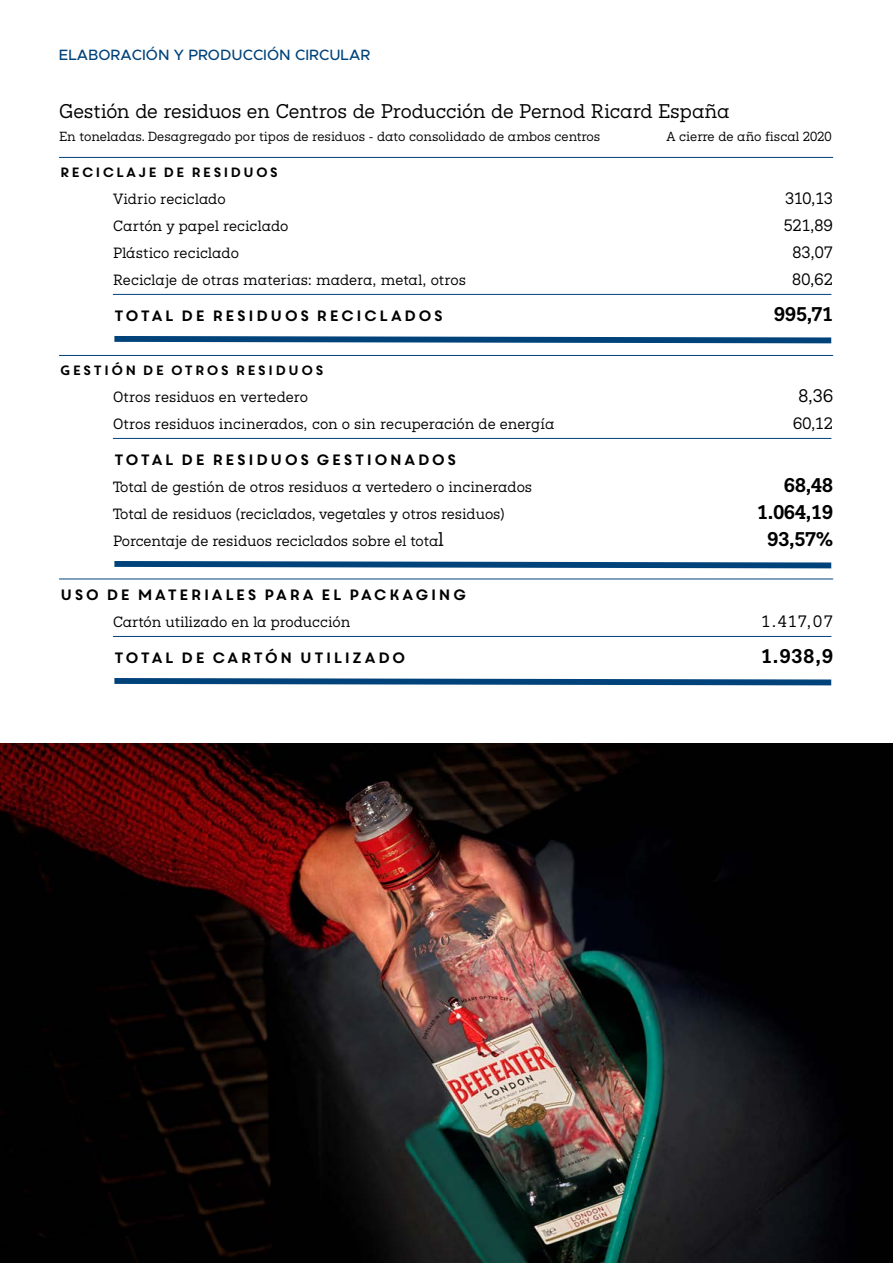
<style>
.page{position:relative;width:893px;height:1263px;background:#fff}
.page>*{position:absolute;margin:0;border:0;box-sizing:border-box;transform-origin:0 0}
.t1{font:18px "Pernod Ricard";letter-spacing:-.01em;color:#000}
.t2{font:700 18px "Pernod Ricard";color:#000}
.t3{font:16.5px "Pernod Ricard";color:#000}
.t4{font:15px "Core Circus";letter-spacing:.005em;color:#000}
.t5{font:15px "Pernod Ricard";letter-spacing:.02em;color:#000}
.t6{font:500 15px "Metropolis";color:#00427a}
.t7{font:13.5px "Pernod Ricard";color:#000}
.t8{font:13.5px "Core Circus";color:#000}
.t9{font:12px "Pernod Ricard";color:#000}
.s1{font-size:18px}
</style>
<div class="page">
<hr style="left:59px;top:157px;width:774px;height:1px;background:#00427a">
<hr style="left:113px;top:294px;width:718px;height:1px;background:#00427a">
<svg style="left:114px;top:336px;width:717px;height:7px;background:#2a618f"></svg>
<hr style="left:59px;top:355px;width:774px;height:1px;background:#00427a">
<hr style="left:113px;top:438px;width:718px;height:1px;background:#00427a">
<svg style="left:114px;top:561px;width:717px;height:7px;background:#2a618f"></svg>
<hr style="left:59px;top:579px;width:774px;height:1px;background:#00427a">
<hr style="left:113px;top:636px;width:718px;height:1px;background:#00427a">
<svg style="left:114px;top:678px;width:717px;height:7px;background:#2a6190"></svg>
<img style="left:0;top:744px;width:893px;height:519px">
<p class="t6" style="left:59px;top:45px;width:313px">ELABORACIÓN Y PRODUCCIÓN CIRCULAR</p>
<h1 class="t1" style="left:59px;top:100px;width:672px">Gestión de residuos en Centros de Producción de Pernod Ricard España</h1>
<p class="t9" style="left:59px;top:129px;width:543px">En toneladas. Desagregado por tipos de residuos - dato consolidado de ambos centros</p>
<p class="t9" style="left:666px;top:129px;width:167px">A cierre de año fiscal 2020</p>
<p class="t8" style="left:59px;top:163px;width:221px">RECICLAJE DE RESIDUOS</p>
<p class="t7" style="left:113px;top:191px;width:114px">Vidrio reciclado</p>
<p class="t5" style="left:785px;top:189px;width:49px">310,13</p>
<p class="t7" style="left:113px;top:218px;width:177px">Cartón y papel reciclado</p>
<p class="t5" style="left:784px;top:216px;width:51px">521,89</p>
<p class="t7" style="left:113px;top:245px;width:127px">Plástico reciclado</p>
<p class="t5" style="left:792px;top:243px;width:42px">83,07</p>
<p class="t7" style="left:113px;top:272px;width:355px">Reciclaje de otras materias: madera, metal, otros</p>
<p class="t5" style="left:792px;top:270px;width:42px">80,62</p>
<p class="t4" style="left:113px;top:306px;width:333px">TOTAL DE RESIDUOS RECICLADOS</p>
<h1 class="t2" style="left:774px;top:302px;width:60px">995,71</h1>
<p class="t8" style="left:59px;top:361px;width:267px">GESTIÓN DE OTROS RESIDUOS</p>
<p class="t7" style="left:113px;top:389px;width:197px">Otros residuos en vertedero</p>
<p class="t3" style="left:798px;top:386px;width:36px">8,36</p>
<p class="t7" style="left:113px;top:416px;width:443px">Otros residuos incinerados, con o sin recuperación de energía</p>
<p class="t5" style="left:793px;top:414px;width:41px">60,12</p>
<p class="t4" style="left:113px;top:450px;width:346px">TOTAL DE RESIDUOS GESTIONADOS</p>
<p class="t7" style="left:113px;top:479px;width:421px">Total de gestión de otros residuos a vertedero o incinerados</p>
<h1 class="t2" style="left:784px;top:473px;width:50px">68,48</h1>
<p class="t7" style="left:113px;top:506px;width:393px">Total de residuos (reciclados, vegetales y otros residuos)</p>
<h1 class="t2" style="left:757px;top:500px;width:77px">1.064,19</h1>
<p class="t7" style="left:113px;top:533px;width:332px">Porcentaje de residuos reciclados sobre el tota<span class="s1">l</span></p>
<h1 class="t2" style="left:768px;top:527px;width:67px">93,57%</h1>
<p class="t4" style="left:59px;top:585px;width:410px">USO DE MATERIALES PARA EL PACKAGING</p>
<p class="t7" style="left:113px;top:614px;width:239px">Cartón utilizado en la producción</p>
<p class="t5" style="left:761px;top:612px;width:73px">1.417,07</p>
<p class="t4" style="left:113px;top:648px;width:295px">TOTAL DE CARTÓN UTILIZADO</p>
<h1 class="t2" style="left:761px;top:644px;width:73px">1.938,9</h1>
</div>
